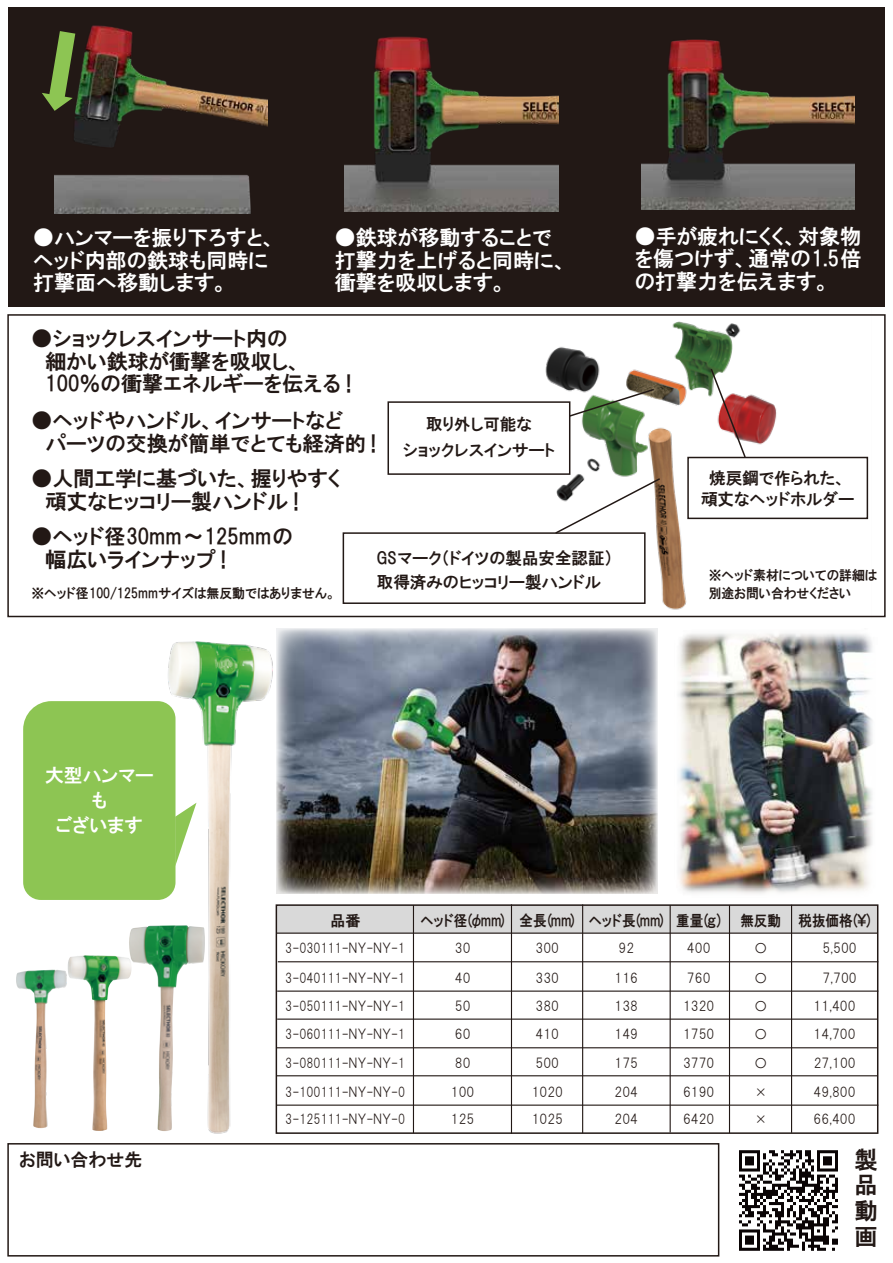
<style>
.page{position:relative;width:893px;height:1263px;background:#fff}
.page>*{position:absolute;margin:0;border:0;box-sizing:border-box;transform-origin:0 0}
.t1{font:23.4px/25.7px "HGP Gothic E";color:#221815;text-align:justify}
.t2{font:21px/22.5px "HGP Gothic E";color:#221815}
.t3{font:21px/22.5px "HGP Gothic E";color:#fff}
.t4{font:18.75px/24.6px "HGP Gothic E";color:#fff;text-align:center}
.t5{font:18px "HGP Gothic E";color:#221815}
.t6{font:16.5px/26.4px "HGP Gothic E";color:#221815;text-align:center}
.t7{font:15px "HGP Gothic E";color:#221815;scale:.9 1}
.t8{font:15px "HGP Gothic E";color:#221815}
.t9{font:13.5px/28.7px "HGP Gothic M";color:#221815}
.t10{font:13.5px/28.7px "HGP Gothic M";color:#221815;text-align:justify;scale:.9 1}
.t11{font:13.5px "HGP Gothic E";color:#221815;scale:.95 1}
</style>
<div class="page">
<div style="left:8px;top:8px;width:877px;height:299px;background:#221815"></div>
<svg style="left:42px;top:67px;width:12px;height:43px"></svg>
<img style="left:54px;top:25px;width:214px;height:189px">
<img style="left:641px;top:39px;width:214px;height:171px">
<img style="left:344px;top:36px;width:214px;height:175px">
<img style="left:431px;top:321px;width:441px;height:297px">
<img style="left:16px;top:970px;width:51px;height:158px">
<img style="left:68px;top:955px;width:61px;height:176px">
<img style="left:129px;top:927px;width:13px;height:50px">
<img style="left:142px;top:617px;width:162px;height:517px">
<div style="left:387px;top:401px;width:183px;height:74px;border:2px solid #221815"></div>
<svg style="left:567px;top:388px;width:89px;height:30px"></svg>
<div style="left:687px;top:457px;width:181px;height:62px;border:2px solid #221815"></div>
<div style="left:343px;top:532px;width:303px;height:72px;border:2px solid #221815"></div>
<svg style="left:554px;top:477px;width:108px;height:58px"></svg>
<svg style="left:709px;top:367px;width:38px;height:92px"></svg>
<svg style="left:23px;top:701px;width:174px;height:199px;background:#9acb67"></svg>
<img style="left:276px;top:628px;width:382px;height:266px">
<img style="left:678px;top:633px;width:195px;height:261px">
<div style="left:7px;top:1143px;width:712px;height:113px;border:2px solid #221815"></div>
<img style="left:739px;top:1150px;width:99px;height:101px">
<div style="left:7px;top:314px;width:879px;height:303px;border:2px solid #221815"></div>
<div style="left:276px;top:905px;width:602px;height:28px;background:#d9d9d9"></div>
<hr style="left:277px;top:932px;width:601px;height:2px;background:#221815">
<hr style="left:278px;top:961px;width:600px;height:1px;background:#221815">
<hr style="left:277px;top:990px;width:601px;height:2px;background:#221815">
<hr style="left:277px;top:1018px;width:600px;height:2px;background:#221815">
<hr style="left:277px;top:1047px;width:600px;height:1px;background:#221815">
<hr style="left:277px;top:1075px;width:601px;height:1px;background:#221815">
<hr style="left:277px;top:1104px;width:601px;height:2px;background:#221815">
<hr style="left:729px;top:905px;width:1px;height:228px;background:#221815">
<hr style="left:670px;top:905px;width:1px;height:227px;background:#221815">
<hr style="left:582px;top:904px;width:1px;height:229px;background:#221815">
<hr style="left:511px;top:904px;width:1px;height:230px;background:#221815">
<hr style="left:413px;top:905px;width:1px;height:228px;background:#221815">
<hr style="left:791px;top:905px;width:1px;height:228px;background:#221815">
<div style="left:276px;top:904px;width:602px;height:230px;border:2px solid #221815"></div>
<p class="t3" style="left:33px;top:226px;width:245px">●ハンマーを振り下ろすと、ヘッド内部の鉄球も同時に打撃面へ移動します。</p>
<p class="t3" style="left:335px;top:226px;width:234px">●鉄球が移動することで打撃力を上げると同時に、衝撃を吸収します。</p>
<p class="t3" style="left:635px;top:225px;width:228px;text-align:justify">●手が疲れにくく、対象物を傷つけず、通常の1.5倍の打撃力を伝えます。</p>
<p class="t2" style="left:31px;top:327px;width:322px">●ショックレスインサート内の<br>　細かい鉄球が衝撃を吸収し、　100％の衝撃エネルギーを伝える !</p>
<p class="t2" style="left:31px;top:409px;width:346px">●ヘッドやハンドル、インサートなど<br>　パーツの交換が簡単でとても経済的 !</p>
<p class="t2" style="left:31px;top:467px;width:311px">●人間工学に基づいた、握りやすく　頑丈なヒッコリー製ハンドル !</p>
<p class="t2" style="left:31px;top:525px;width:263px">●ヘッド径30mm～125mmの　幅広いラインナップ !</p>
<p class="t6" style="left:403px;top:411px;width:154px">取り外し可能な<br>ショックレスインサート</p>
<p class="t6" style="left:701px;top:467px;width:155px;line-height:21.3px">焼戻鋼で作られた、頑丈なヘッドホルダー</p>
<p class="t6" style="left:377px;top:546px;width:236px;line-height:24px;text-align:left">GSマーク(ドイツの製品安全認証)取得済みのヒッコリー製ハンドル</p>
<p class="t11" style="left:709px;top:568px;width:179px">※ヘッド素材についての詳細は</p>
<p class="t11" style="left:31px;top:586px;width:322px">※ヘッド径100/125mmサイズは無反動ではありません。</p>
<p class="t11" style="left:709px;top:586px;width:151px">別途お問い合わせください</p>
<p class="t4" style="left:45px;top:763px;width:110px">大型ハンマーも<br>ございます</p>
<p class="t8" style="left:330px;top:913px;width:31px">品番</p>
<p class="t7" style="left:420px;top:913px;width:336px">ヘッド径(φmm) 全長(mm) ヘッド長(mm) 重量(ｇ)</p>
<p class="t7" style="left:740px;top:913px;width:46px">無反動</p>
<p class="t10" style="left:285px;top:934px;width:135px">3-030111-ＮＹ-ＮＹ-1<br>3-040111-ＮＹ-ＮＹ-1<br>3-050111-ＮＹ-ＮＹ-1<br>3-060111-ＮＹ-ＮＹ-1<br>3-080111-ＮＹ-ＮＹ-1<br>3-100111-ＮＹ-ＮＹ-0</p>
<p class="t10" style="left:285px;top:1104px;width:135px">3-125111-ＮＹ-ＮＹ-0</p>
<p class="t9" style="left:615px;top:934px;width:25px">92<br>116<br>138<br>149<br>175<br>204</p>
<p class="t9" style="left:615px;top:1104px;width:25px">204</p>
<p class="t9" style="left:683px;top:934px;width:33px">400<br>760<br>1320<br>1750<br>3770<br>6190</p>
<p class="t9" style="left:683px;top:1104px;width:33px">6420</p>
<p class="t9" style="left:532px;top:934px;width:33px">300<br>330<br>380<br>410<br>500<br>1020</p>
<p class="t9" style="left:532px;top:1104px;width:33px">1025</p>
<p class="t9" style="left:451px;top:934px;width:25px">30<br>40<br>50<br>60<br>80<br>100</p>
<p class="t9" style="left:451px;top:1104px;width:25px">125</p>
<p class="t9" style="left:754px;top:934px;width:15px;text-align:justify">〇〇〇〇〇×</p>
<p class="t9" style="left:754px;top:1104px;width:15px">×</p>
<p class="t7" style="left:798px;top:913px;width:82px">税抜価格(￥)</p>
<p class="t9" style="left:814px;top:934px;width:45px;text-align:right">5,500<br>7,700<br>11,400<br>14,700<br>27,100<br>49,800</p>
<p class="t9" style="left:814px;top:1104px;width:44px">66,400</p>
<p class="t5" style="left:19px;top:1151px;width:125px">お問い合わせ先</p>
<p class="t1" style="left:854px;top:1146px;width:24px">製品動画</p>
</div>
